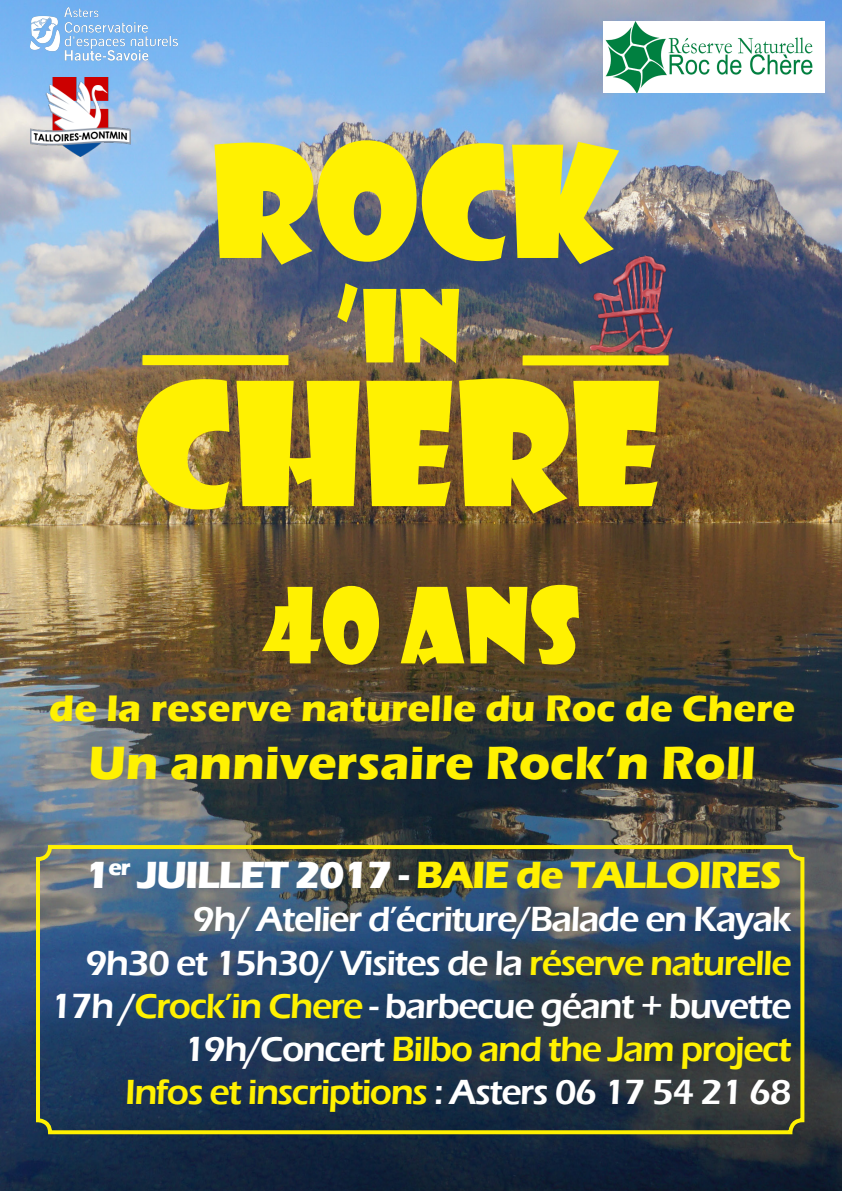
<style>
.page{position:relative;width:842px;height:1191px;background:#fff}
.page>*{position:absolute;margin:0;border:0;box-sizing:border-box;transform-origin:0 0}
.t1{font:167px "Showcard Gothic";color:#fff101}
.t2{font:151px "Showcard Gothic";color:#fff101}
.t3{font:102px "Showcard Gothic";color:#fff101}
.t4{font:98px "Showcard Gothic";color:#fff101}
.t5{font:700 48px "Eras ITC";color:#fff101}
.t6{font:700 39px "Eras ITC";letter-spacing:-.04em;color:#fff101}
.t7{font:700 38px "Eras ITC";color:#fff101}
.t8{font:600 36px "Eras ITC";letter-spacing:-.04em;color:#fff}
.t9{font:600 36px "Eras ITC";letter-spacing:-.04em;color:#fff101}
.s1{color:#fff}
.s2{color:#fff101}
</style>
<div class="page">
<img style="left:0;top:0;width:842px;height:1191px">
<img style="left:575px;top:252px;width:106px;height:114px">
<div style="left:36px;top:845px;width:768px;height:289px;border:4px solid #fff101;border-radius:12px"></div>
<div style="left:142px;top:355px;width:146px;height:10px;background:#fff101"></div>
<div style="left:523px;top:355px;width:146px;height:10px;background:#fff101"></div>
<img style="left:30px;top:7px;width:148px;height:57px">
<img style="left:604px;top:22px;width:220px;height:70px">
<img style="left:31px;top:77px;width:100px;height:79px">
<p class="t2" style="left:211px;top:102px;width:409px">ROCK</p>
<p class="t4" style="left:335px;top:261px;width:127px">’IN</p>
<p class="t1" style="left:134px;top:333px;width:530px">CHERE</p>
<p class="t3" style="left:263px;top:558px;width:319px">40 ANS</p>
<p class="t7" style="left:49px;top:686px;width:747px">de la reserve naturelle du Roc de Chere</p>
<p class="t5" style="left:89px;top:735px;width:668px">Un anniversaire Rock’n Roll</p>
<p class="t6" style="left:85px;top:852px;width:699px"><span class="s1">1</span><sup>er</sup> <span class="s1">JUILLET 2017 -</span> BAIE de TALLOIRES</p>
<p class="t8" style="left:193px;top:899px;width:600px">9h/ Atelier d’écriture/Balade en Kayak</p>
<p class="t8" style="left:85px;top:942px;width:708px">9h30 et 15h30/ Visites de la <span class="s2">réserve naturelle</span></p>
<p class="t8" style="left:50px;top:985px;width:743px">17h /<span class="s2">Crock’in Chere</span> - barbecue géant + buvette</p>
<p class="t9" style="left:183px;top:1028px;width:610px"><span class="s1">19h/Concert</span> Bilbo and the Jam project</p>
<p class="t9" style="left:125px;top:1072px;width:668px">Infos et inscriptions <span class="s1">: Asters 06 17 54 21 68</span></p>
</div>
